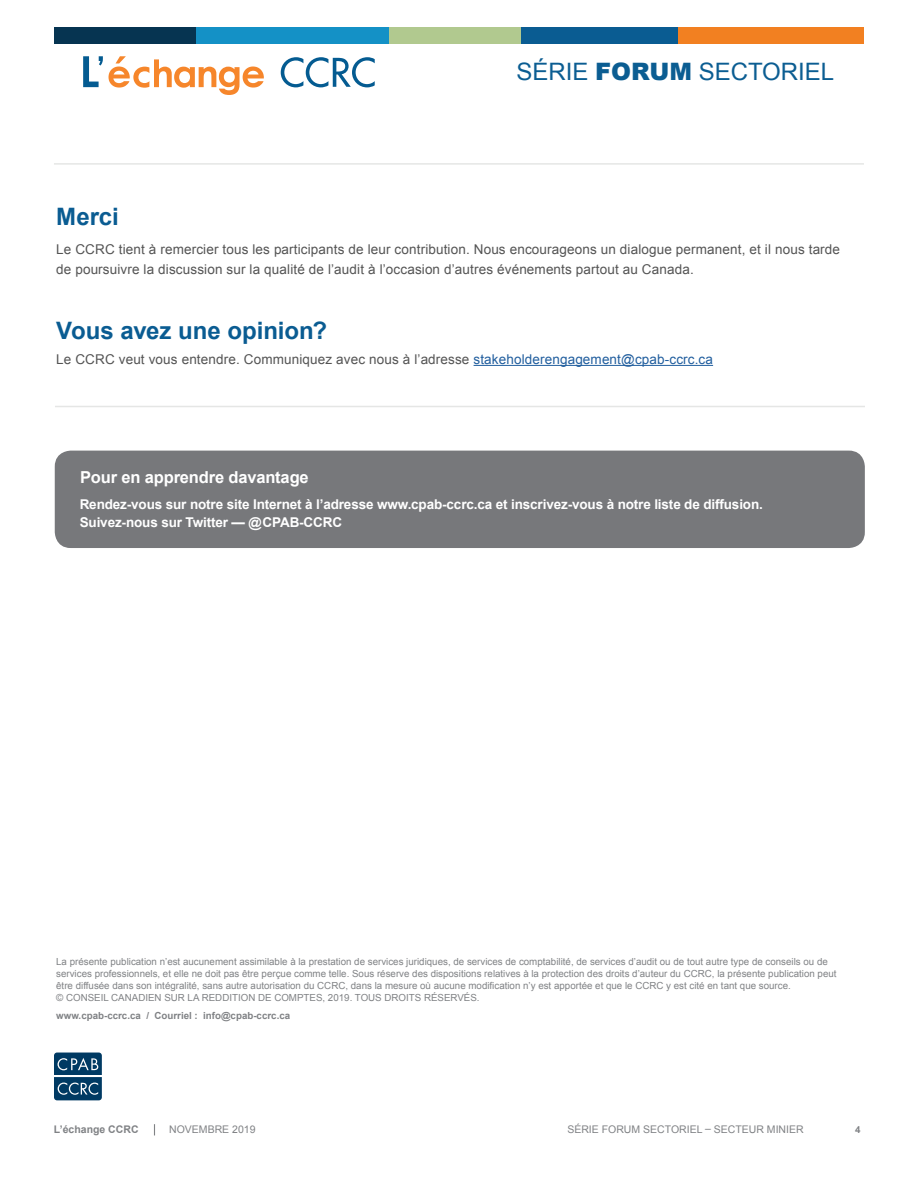
<style>
.page{position:relative;width:918px;height:1188px;background:#fff}
.page>*{position:absolute;margin:0;border:0;box-sizing:border-box;transform-origin:0 0}
.t1{font:700 24px "Arial";color:#0a5c92}
.t2{font:24px "Arial";color:#0b5d92}
.t3{font:700 16.5px "Arial";letter-spacing:-.01em;color:#fff}
.t4{font:13.5px/19.5px "Arial";letter-spacing:.01em;color:#545454}
.t5{font:700 13.5px/18px "Arial";letter-spacing:-.01em;color:#fff}
.t6{font:10.5px "Arial";color:#808285}
.t7{font:700 10.5px "Arial";color:#808285}
.t8{font:9.75px/12px "Arial";color:#808285}
.t9{font:700 9.75px "Arial";color:#808285}
.s1{font-weight:900}
.s2{color:#215e9e}
</style>
<div class="page">
<div style="left:54px;top:27px;width:142px;height:17px;background:#063451"></div>
<div style="left:389px;top:27px;width:132px;height:17px;background:#b1c98f"></div>
<div style="left:196px;top:27px;width:193px;height:17px;background:#1491c6"></div>
<div style="left:521px;top:27px;width:157px;height:17px;background:#0a5c92"></div>
<div style="left:678px;top:27px;width:186px;height:17px;background:#f28021"></div>
<hr style="left:54px;top:163px;width:810px;height:2px;background:#e5e6e5">
<svg style="left:54px;top:1053px;width:48px;height:47px;background:#26577a"></svg>
<hr style="left:54px;top:1076px;width:48px;height:1px;background:#fff">
<hr style="left:55px;top:406px;width:810px;height:1px;background:#e5e6e5">
<hr style="left:474px;top:365px;width:239px;height:1px;background:#215e9e">
<svg style="left:281px;top:57px;width:94px;height:30px"></svg>
<svg style="left:109px;top:56px;width:155px;height:39px"></svg>
<svg style="left:83px;top:56px;width:20px;height:31px"></svg>
<div style="left:55px;top:451px;width:810px;height:97px;background:#77787b;border-radius:16px"></div>
<h1 class="t2" style="left:516px;top:56px;width:319px">SÉRIE <span class="s1">FORUM</span> SECTORIEL</h1>
<h1 class="t1" style="left:56px;top:200px;width:64px">Merci</h1>
<h3 class="t4" style="left:56px;top:240px;width:785px">Le CCRC tient à remercier tous les participants de leur contribution. Nous encourageons un dialogue permanent, et il nous tarde de poursuivre la discussion sur la qualité de l’audit à l’occasion d’autres événements partout au Canada.</h3>
<h1 class="t1" style="left:56px;top:315px;width:273px">Vous avez une opinion?</h1>
<h3 class="t4" style="left:56px;top:350px;width:658px">Le CCRC veut vous entendre. Communiquez avec nous à l’adresse <span class="s2">stakeholderengagement@cpab-ccrc.ca</span></h3>
<h2 class="t3" style="left:80px;top:466px;width:230px">Pour en apprendre davantage</h2>
<h3 class="t5" style="left:80px;top:495px;width:685px">Rendez-vous sur notre site Internet à l’adresse www.cpab-ccrc.ca et inscrivez-vous à notre liste de diffusion.<br>Suivez-nous sur Twitter — @CPAB-CCRC</h3>
<p class="t8" style="left:56px;top:955px;width:782px">La présente publication n’est aucunement assimilable à la prestation de services juridiques, de services de comptabilité, de services d’audit ou de tout autre type de conseils ou de services professionnels, et elle ne doit pas être perçue comme telle. Sous réserve des dispositions relatives à la protection des droits d’auteur du CCRC, la présente publication peut être diffusée dans son intégralité, sans autre autorisation du CCRC, dans la mesure où aucune modification n’y est apportée et que le CCRC y est cité en tant que source.<br>© CONSEIL CANADIEN SUR LA REDDITION DE COMPTES, 2019. TOUS DROITS RÉSERVÉS.</p>
<p class="t9" style="left:56px;top:1009px;width:236px">www.cpab-ccrc.ca / Courriel : info@cpab-ccrc.ca</p>
<p class="t7" style="left:54px;top:1122px;width:86px">L’échange CCRC</p>
<p class="t6" style="left:169px;top:1123px;width:88px">NOVEMBRE 2019</p>
<p class="t6" style="left:567px;top:1123px;width:238px">SÉRIE FORUM SECTORIEL – SECTEUR MINIER</p>
<p class="t9" style="left:855px;top:1123px;width:7px">4</p>
</div>
